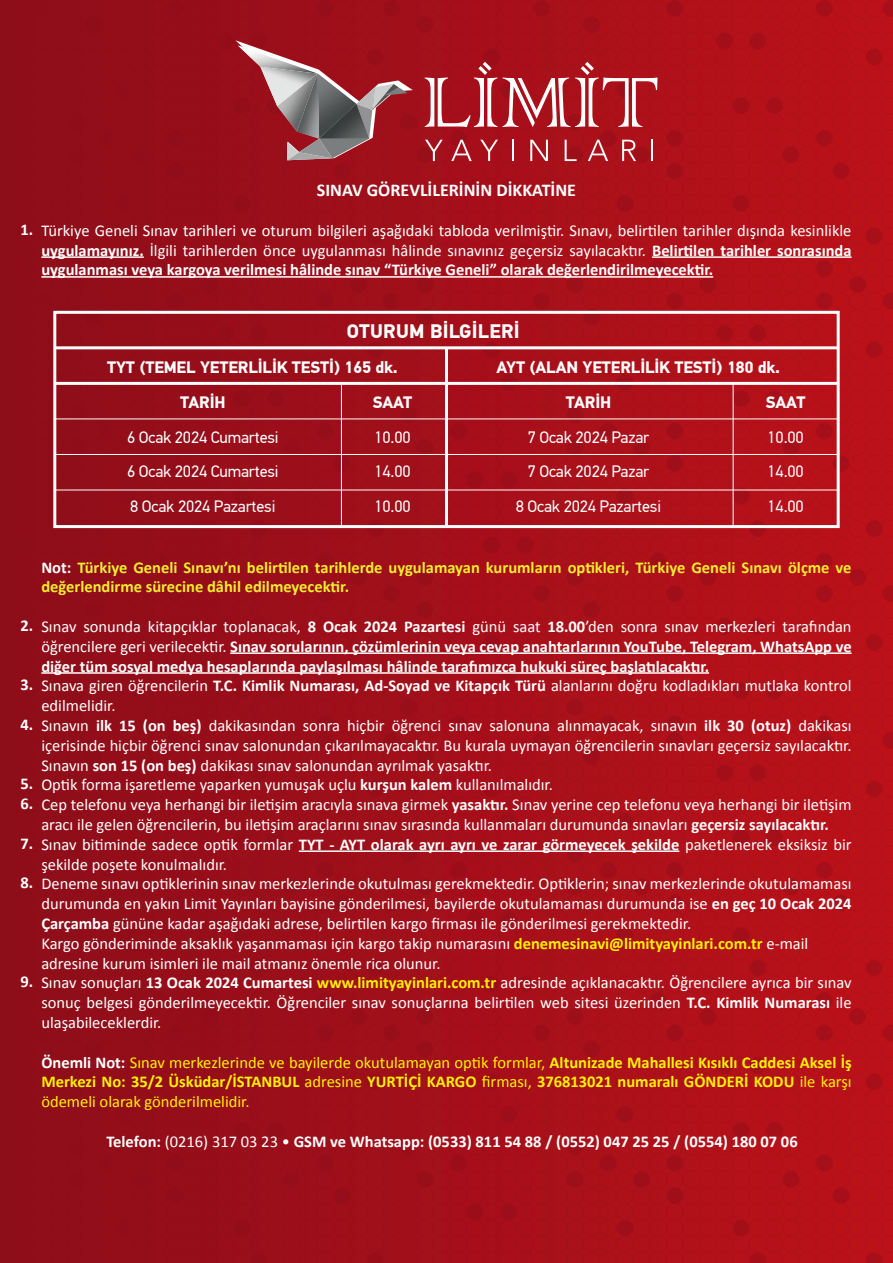
<style>
.page{position:relative;width:893px;height:1263px;background:#fff}
.page>*{position:absolute;margin:0;border:0;box-sizing:border-box;transform-origin:0 0}
.t1{font:700 19.5px "PF Din Text Pro";letter-spacing:.01em;color:#fff}
.t2{font:700 18px "Calibri";color:#fff}
.t3{font:16.5px/19.8px "Calibri";color:#fff;text-align:justify}
.t4{font:700 16.5px/19.8px "Calibri";color:#fff101;text-align:justify}
.t5{font:700 16.5px/19.8px "Calibri";color:#f4ed2f}
.t6{font:16.5px/34.5px "PF Din Text Pro";letter-spacing:-.01em;color:#fff;text-align:justify}
.t7{font:700 16.5px/19.8px "Calibri";color:#fff}
.t8{font:700 16.5px/34.7px "PF Din Text Pro";letter-spacing:-.01em;color:#fff}
.s1{font-weight:700}
.s2{color:#fff}
.s3{font-weight:700;color:#fff101}
.s4{font-weight:400}
</style>
<div class="page">
<div style="left:0;top:0;width:893px;height:1263px;background:linear-gradient(to right,#8c0e1a,#ba121a)"></div>
<svg style="left:425px;top:62px;width:72px;height:65px"></svg>
<svg style="left:503px;top:62px;width:154px;height:65px"></svg>
<svg style="left:425px;top:140px;width:18px;height:21px"></svg>
<svg style="left:451px;top:140px;width:21px;height:21px"></svg>
<svg style="left:480px;top:140px;width:18px;height:21px"></svg>
<hr style="left:512px;top:140px;width:2px;height:21px;background:#fff">
<svg style="left:530px;top:140px;width:18px;height:21px"></svg>
<svg style="left:565px;top:140px;width:12px;height:21px"></svg>
<svg style="left:588px;top:140px;width:20px;height:21px"></svg>
<svg style="left:622px;top:140px;width:14px;height:21px"></svg>
<hr style="left:651px;top:140px;width:2px;height:21px;background:#fff">
<svg style="left:235px;top:40px;width:178px;height:120px;background:#973d44"></svg>
<img style="left:238px;top:46px;width:80px;height:28px">
<hr style="left:41px;top:256px;width:103px;height:2px;background:#fff">
<hr style="left:652px;top:256px;width:200px;height:2px;background:#fff">
<hr style="left:41px;top:276px;width:672px;height:2px;background:#fff">
<hr style="left:230px;top:652px;width:622px;height:2px;background:#fff">
<hr style="left:41px;top:672px;width:668px;height:2px;background:#fff">
<hr style="left:299px;top:850px;width:380px;height:2px;background:#fff">
<div style="left:53px;top:311px;width:787px;height:217px;border:3px solid #fff"></div>
<hr style="left:55px;top:490px;width:783px;height:1px;background:#fff">
<hr style="left:55px;top:454px;width:783px;height:1px;background:#fff">
<hr style="left:55px;top:419px;width:783px;height:1px;background:#fff">
<hr style="left:55px;top:382px;width:783px;height:3px;background:#fff">
<hr style="left:55px;top:346px;width:783px;height:3px;background:#fff">
<hr style="left:733px;top:383px;width:1px;height:142px;background:#fff">
<hr style="left:445px;top:348px;width:3px;height:177px;background:#fff">
<hr style="left:341px;top:383px;width:1px;height:142px;background:#fff">
<p class="t7" style="left:21px;top:219px;width:14px">1.</p>
<p class="t2" style="left:317px;top:179px;width:261px">SINAV GÖREVLİLERİNİN DİKKATİNE</p>
<p class="t3" style="left:41px;top:221px;width:812px">Türkiye Geneli Sınav tarihleri ve oturum bilgileri aşağıdaki tabloda verilmiştir. Sınavı, belirtilen tarihler dışında kesinlikle <span class="s1">uygulamayınız.</span> İlgili tarihlerden önce uygulanması hâlinde sınavınız geçersiz sayılacaktır. <span class="s1">Belirtilen tarihler sonrasında uygulanması veya kargoya verilmesi hâlinde sınav “Türkiye Geneli” olarak değerlendirilmeyecektir.</span></p>
<p class="t1" style="left:347px;top:320px;width:174px">OTURUM BİLGİLERİ</p>
<p class="t8" style="left:180px;top:351px;width:219px;text-indent:-73px">TYT (TEMEL YETERLİLİK TESTİ) 165 dk.<br>TARİH</p>
<p class="t6" style="left:127px;top:420px;width:153px">6 Ocak 2024 Cumartesi 6 Ocak 2024 Cumartesi 8 Ocak 2024 Pazartesi</p>
<p class="t8" style="left:496px;top:351px;width:285px">AYT (ALAN YETERLİLİK TESTİ) 180 dk.</p>
<p class="t8" style="left:566px;top:385px;width:47px">TARİH</p>
<p class="t6" style="left:516px;top:420px;width:147px;text-align:center">7 Ocak 2024 Pazar<br>7 Ocak 2024 Pazar<br>8 Ocak 2024 Pazartesi</p>
<p class="t8" style="left:373px;top:385px;width:41px">SAAT</p>
<p class="t6" style="left:374px;top:420px;width:38px">10.00<br>14.00<br>10.00</p>
<p class="t8" style="left:766px;top:385px;width:41px">SAAT</p>
<p class="t6" style="left:767px;top:420px;width:38px">10.00<br>14.00<br>14.00</p>
<p class="t7" style="left:21px;top:615px;width:14px">2.</p>
<p class="t7" style="left:21px;top:675px;width:14px">3.</p>
<p class="t7" style="left:21px;top:714px;width:14px">4.</p>
<p class="t7" style="left:21px;top:774px;width:14px">5.<br>6.</p>
<p class="t7" style="left:21px;top:833px;width:14px">7.</p>
<p class="t7" style="left:21px;top:873px;width:14px">8.</p>
<p class="t7" style="left:21px;top:972px;width:14px">9.</p>
<p class="t5" style="left:41px;top:557px;width:812px"><span class="s2">Not:</span> Türkiye Geneli Sınavı’nı belirtilen tarihlerde uygulamayan kurumların optikleri, Türkiye Geneli Sınavı ölçme ve değerlendirme sürecine dâhil edilmeyecektir.</p>
<p class="t3" style="left:41px;top:617px;width:812px;text-align:left">Sınav sonunda kitapçıklar toplanacak, <span class="s1">8 Ocak 2024 Pazartesi</span> günü saat <span class="s1">18.00</span>’den sonra sınav merkezleri tarafından öğrencilere geri verilecektir. <span class="s1">Sınav sorularının, çözümlerinin veya cevap anahtarlarının YouTube, Telegram, WhatsApp ve diğer tüm sosyal medya hesaplarında paylaşılması hâlinde tarafımızca hukuki süreç başlatılacaktır.<br></span>Sınava giren öğrencilerin <span class="s1">T.C. Kimlik Numarası, Ad-Soyad ve Kitapçık Türü</span> alanlarını doğru kodladıkları mutlaka kontrol edilmelidir.<br>Sınavın <span class="s1">ilk 15 (on beş)</span> dakikasından sonra hiçbir öğrenci sınav salonuna alınmayacak, sınavın <span class="s1">ilk 30 (otuz)</span> dakikası içerisinde hiçbir öğrenci sınav salonundan çıkarılmayacaktır. Bu kurala uymayan öğrencilerin sınavları geçersiz sayılacaktır.<br>Sınavın <span class="s1">son 15 (on beş)</span> dakikası sınav salonundan ayrılmak yasaktır.<br>Optik forma işaretleme yaparken yumuşak uçlu <span class="s1">kurşun kalem</span> kullanılmalıdır.<br>Cep telefonu veya herhangi bir iletişim aracıyla sınava girmek <span class="s1">yasaktır.</span> Sınav yerine cep telefonu veya herhangi bir iletişim aracı ile gelen öğrencilerin, bu iletişim araçlarını sınav sırasında kullanmaları durumunda sınavları <span class="s1">geçersiz sayılacaktır.<br></span>Sınav bitiminde sadece optik formlar <span class="s1">TYT - AYT olarak ayrı ayrı ve zarar görmeyecek şekilde</span> paketlenerek eksiksiz bir şekilde poşete konulmalıdır.<br>Deneme sınavı optiklerinin sınav merkezlerinde okutulması gerekmektedir. Optiklerin; sınav merkezlerinde okutulamaması durumunda en yakın Limit Yayınları bayisine gönderilmesi, bayilerde okutulamaması durumunda ise <span class="s1">en geç 10 Ocak 2024<br>Çarçamba</span> gününe kadar aşağıdaki adrese, belirtilen kargo firması ile gönderilmesi gerekmektedir.<br>Kargo gönderiminde aksaklık yaşanmaması için kargo takip numarasını <span class="s3">denemesinavi@limityayinlari.com.tr</span> e-mail adresine kurum isimleri ile mail atmanız önemle rica olunur.<br>Sınav sonuçları <span class="s1">13 Ocak 2024 Cumartesi</span> <span class="s3">www.limityayinlari.com.tr</span> adresinde açıklanacaktır. Öğrencilere ayrıca bir sınav sonuç belgesi gönderilmeyecektir. Öğrenciler sınav sonuçlarına belirtilen web sitesi üzerinden <span class="s1">T.C. Kimlik Numarası</span> ile ulaşabileceklerdir.</p>
<p class="t4" style="left:41px;top:1052px;width:812px"><span class="s2">Önemli Not:</span> <span class="s4">Sınav merkezlerinde ve bayilerde okutulamayan optik formlar,</span> Altunizade Mahallesi Kısıklı Caddesi Aksel İş Merkezi No: 35/2 Üsküdar/İSTANBUL <span class="s4">adresine</span> YURTİÇİ KARGO <span class="s4">firması,</span> 376813021 numaralı GÖNDERİ KODU <span class="s4">ile karşı ödemeli olarak gönderilmelidir.</span></p>
<p class="t7" style="left:107px;top:1131px;width:693px">Telefon: <span class="s4">(0216) 317 03 23 •</span> GSM ve Whatsapp: (0533) 811 54 88 / (0552) 047 25 25 / (0554) 180 07 06</p>
</div>
